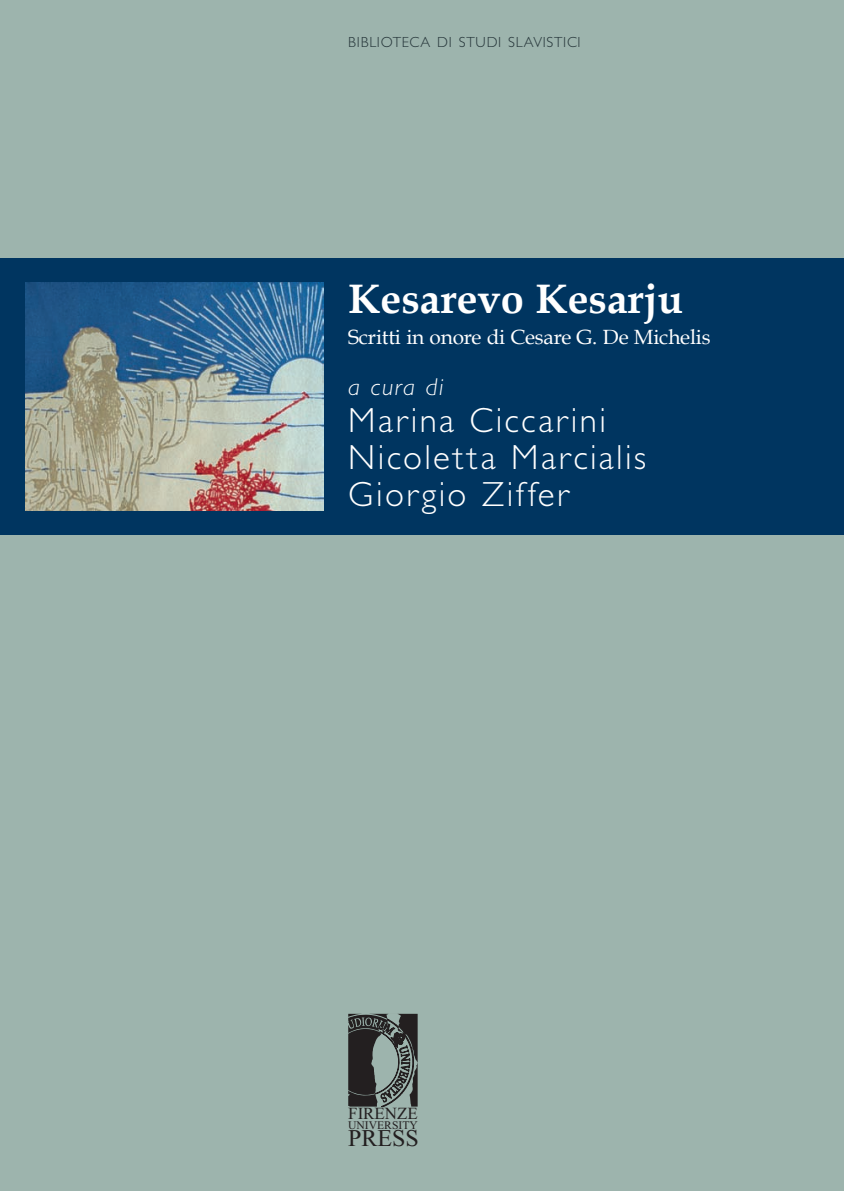
<style>
.page{position:relative;width:844px;height:1191px;background:#fff}
.page>*{position:absolute;margin:0;border:0;box-sizing:border-box;transform-origin:0 0}
.t1{font:700 41.12px "Book Antiqua";color:#fff}
.t2{font:300 35px/36.8px "Gill Sans Std";letter-spacing:.07em;color:#fff}
.t3{font:italic 300 24.5px "Gill Sans Std";letter-spacing:.07em;color:#fff}
.t4{font:23.97px "Times New Roman";color:#231f20}
.t5{font:20.65px "Book Antiqua";letter-spacing:-.01em;color:#fff}
.t6{font:16.97px "Times New Roman";color:#231f20}
.t7{font:300 14.7px "Gill Sans Std";letter-spacing:.045em;color:#26363a}
.t8{font:11.55px "Times New Roman";color:#231f20}
</style>
<div class="page">
<div style="left:0;top:0;width:843px;height:1190px;background:#9db4ad"></div>
<div style="left:0;top:258px;width:843px;height:277px;background:#003560"></div>
<img style="left:25px;top:283px;width:298px;height:227px">
<svg style="left:348px;top:1013px;width:69px;height:93px"></svg>
<p class="t7" style="left:348px;top:33px;width:234px">BIBLIOTECA DI STUDI SLAVISTICI</p>
<p class="t1" style="left:348px;top:275px;width:336px">Kesarevo Kesarju</p>
<p class="t5" style="left:348px;top:324px;width:363px">Scritti in onore di Cesare G. De Michelis</p>
<p class="t3" style="left:348px;top:373px;width:97px">a cura di</p>
<p class="t2" style="left:348px;top:402px;width:299px">Marina Ciccarini<br>Nicoletta Marcialis<br>Giorgio Ziffer</p>
<p class="t6" style="left:348px;top:1103px;width:71px">FIRENZE</p>
<p class="t8" style="left:348px;top:1117px;width:71px">UNIVERSITY</p>
<p class="t4" style="left:348px;top:1123px;width:72px">PRESS</p>
</div>
